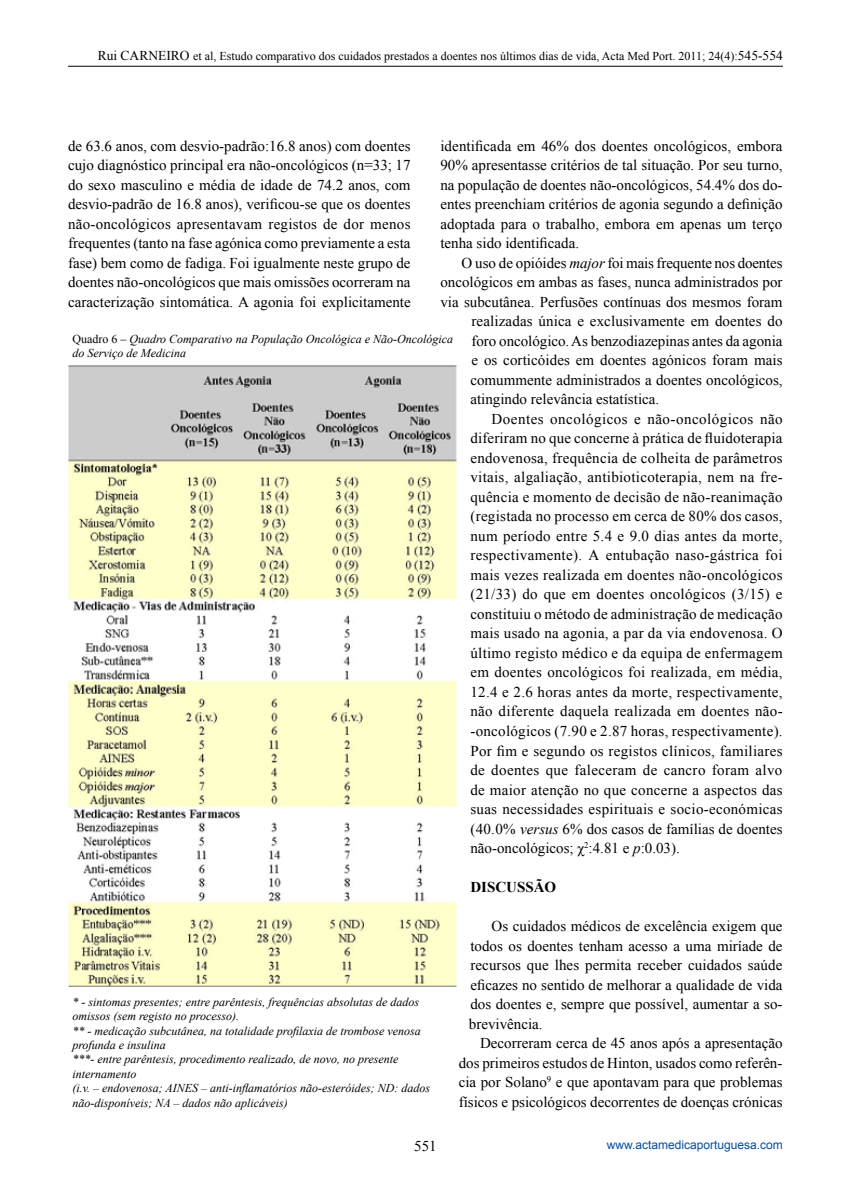
<style>
.page{position:relative;width:851px;height:1191px;background:#fff}
.page>*{position:absolute;margin:0;border:0;box-sizing:border-box;transform-origin:0 0}
.t1{font:15px/19.5px "Times New Roman";letter-spacing:.02em;color:#000;text-align:justify}
.t2{font:15px "Times New Roman";color:#000}
.t3{font:15px "Times New Roman";letter-spacing:-.01em;color:#000}
.t4{font:700 15px "Times New Roman";color:#000}
.t5{font:italic 12px/14.4px "Times New Roman";color:#000}
.t6{font:12px "Times New Roman";color:#000}
.t7{font:12px "Arial";color:#034ea2}
.s1{font-size:13.5px}
.s2{font-style:italic}
.s3{font-style:normal}
</style>
<div class="page">
<img style="left:68px;top:365px;width:389px;height:622px">
<hr style="left:68px;top:66px;width:714px;height:1px;background:#000">
<p class="t6" style="left:98px;top:48px;width:686px"><span class="s1">Rui CARNEIRO</span> et al, Estudo comparativo dos cuidados prestados a doentes nos últimos dias de vida, Acta Med Port. 2011; 24(4):<span class="s1">545-554</span></p>
<p class="t1" style="left:68px;top:136px;width:344px">de 63.6 anos, com desvio-padrão:16.8 anos) com doentes cujo diagnóstico principal era não-oncológicos (n=33; 17 do sexo masculino e média de idade de 74.2 anos, com desvio-padrão de 16.8 anos), verificou-se que os doentes não-oncológicos apresentavam registos de dor menos frequentes (tanto na fase agónica como previamente a esta fase) bem como de fadiga. Foi igualmente neste grupo de doentes não-oncológicos que mais omissões ocorreram na caracterização sintomática. A agonia foi explicitamente</p>
<p class="t1" style="left:440px;top:136px;width:344px">identificada em 46% dos doentes oncológicos, embora 90% apresentasse critérios de tal situação. Por seu turno, na população de doentes não-oncológicos, 54.4% dos do&shy;entes preenchiam critérios de agonia segundo a definição adoptada para o trabalho, embora em apenas um terço tenha sido identificada.</p>
<p class="t3" style="left:461px;top:253px;width:322px">O uso de opióides <span class="s2">major</span> foi mais frequente nos doentes</p>
<p class="t2" style="left:440px;top:272px;width:344px">oncológicos em ambas as fases, nunca administrados por</p>
<p class="t2" style="left:440px;top:292px;width:344px">via subcutânea. Perfusões contínuas dos mesmos foram</p>
<p class="t1" style="left:471px;top:311px;width:312px">realizadas única e exclusivamente em doentes do</p>
<p class="t2" style="left:471px;top:331px;width:312px">foro oncológico. As benzodiazepinas antes da agonia</p>
<p class="t1" style="left:471px;top:350px;width:312px">e os corticóides em doentes agónicos foram mais</p>
<p class="t2" style="left:470px;top:370px;width:314px">comummente administrados a doentes oncológicos,</p>
<p class="t2" style="left:470px;top:389px;width:190px">atingindo relevância estatística.</p>
<p class="t1" style="left:491px;top:409px;width:292px">Doentes oncológicos e não-oncológicos não</p>
<p class="t1" style="left:470px;top:428px;width:313px">diferiram no que concerne à prática de fluidoterapia</p>
<p class="t1" style="left:470px;top:448px;width:314px">endovenosa, frequência de colheita de parâmetros</p>
<p class="t1" style="left:470px;top:467px;width:314px">vitais, algaliação, antibioticoterapia, nem na fre-</p>
<p class="t1" style="left:470px;top:487px;width:314px">quência e momento de decisão de não-reanimação</p>
<p class="t1" style="left:470px;top:506px;width:314px">(registada no processo em cerca de 80% dos casos,</p>
<p class="t1" style="left:470px;top:526px;width:313px">num período entre 5.4 e 9.0 dias antes da morte,</p>
<p class="t1" style="left:470px;top:545px;width:314px">respectivamente). A entubação naso-gástrica foi</p>
<p class="t1" style="left:470px;top:565px;width:314px">mais vezes realizada em doentes não-oncológicos</p>
<p class="t1" style="left:470px;top:584px;width:313px">(21/33) do que em doentes oncológicos (3/15) e</p>
<p class="t1" style="left:470px;top:604px;width:313px">constituiu o método de administração de medicação</p>
<p class="t1" style="left:470px;top:623px;width:313px">mais usado na agonia, a par da via endovenosa. O</p>
<p class="t1" style="left:470px;top:643px;width:314px">último registo médico e da equipa de enfermagem</p>
<p class="t1" style="left:470px;top:662px;width:314px">em doentes oncológicos foi realizada, em média,</p>
<p class="t1" style="left:470px;top:682px;width:314px">12.4 e 2.6 horas antes da morte, respectivamente,</p>
<p class="t1" style="left:470px;top:701px;width:314px">não diferente daquela realizada em doentes não-</p>
<p class="t1" style="left:470px;top:721px;width:314px">-oncológicos (7.90 e 2.87 horas, respectivamente).</p>
<p class="t1" style="left:470px;top:740px;width:314px">Por fim e segundo os registos clínicos, familiares</p>
<p class="t1" style="left:470px;top:760px;width:313px">de doentes que faleceram de cancro foram alvo</p>
<p class="t1" style="left:470px;top:779px;width:314px">de maior atenção no que concerne a aspectos das</p>
<p class="t1" style="left:470px;top:799px;width:314px">suas necessidades espirituais e socio-económicas</p>
<p class="t2" style="left:470px;top:818px;width:313px">(40.0% <span class="s2">versus</span> 6% dos casos de famílias de doentes</p>
<p class="t2" style="left:470px;top:838px;width:211px">não-oncológicos; χ<sup>2</sup>:4.81 e <span class="s2">p</span>:0.03).</p>
<p class="t4" style="left:470px;top:876px;width:21px">DISCUSS</p>
<p class="t4" style="left:533px;top:876px;width:20px">ÃO</p>
<p class="t1" style="left:469px;top:916px;width:315px;text-indent:23px">Os cuidados médicos de excelência exigem que todos os doentes tenham acesso a uma miríade de recursos que lhes permita receber cuidados saúde eficazes no sentido de melhorar a qualidade de vida dos doentes e, sempre que possível, aumentar a so&shy;brevivência.</p>
<p class="t1" style="left:458px;top:1033px;width:325px;text-indent:21px">Decorreram cerca de 45 anos após a apresentação dos primeiros estudos de Hinton, usados como referên&shy;cia por Solano<sup>9</sup> e que apontavam para que problemas físicos e psicológicos decorrentes de doenças crónicas</p>
<p class="t5" style="left:72px;top:331px;width:382px"><span class="s3">Quadro 6 –</span> Quadro Comparativo na População Oncológica e Não-Oncológica do Serviço de Medicina</p>
<p class="t5" style="left:72px;top:994px;width:359px">* - sintomas presentes; entre parêntesis, frequências absolutas de dados omissos (sem registo no processo).<br>** - medicação subcutânea, na totalidade profilaxia de trombose venosa profunda e insulina<br>***- entre parêntesis, procedimento realizado, de novo, no presente internamento<br>(i.v. – endovenosa; AINES – anti-inflamatórios não-esteróides; ND: dados não-disponíveis; NA – dados não aplicáveis)</p>
<p class="t1" style="left:414px;top:1136px;width:24px">551</p>
<p class="t7" style="left:606px;top:1136px;width:178px">www.actamedicaportuguesa.com</p>
</div>
